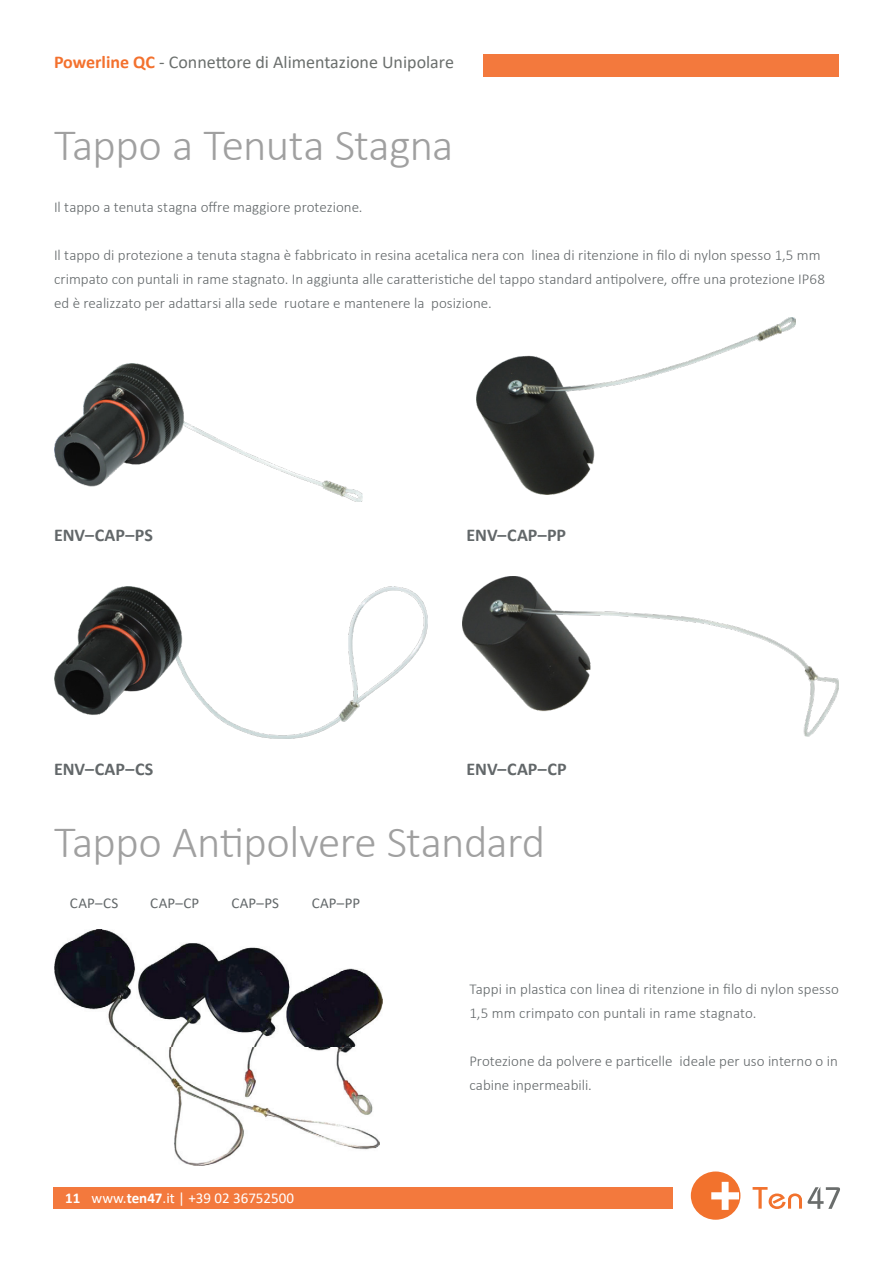
<style>
.page{position:relative;width:893px;height:1263px;background:#fff}
.page>*{position:absolute;margin:0;border:0;box-sizing:border-box;transform-origin:0 0}
.Page_Title{font:300 45px "Calibri";letter-spacing:-.015em;color:#a0a0a0}
.t1{font:18px "Calibri";color:#6b6f6d}
.Body_Text{font:700 18px "Calibri";color:#626769}
.Body_Text-2{font:300 15px/24px "Calibri";color:#626769}
.t2{font:15px "Calibri";color:#fff}
.Body_Text-3{font:15px "Calibri";letter-spacing:.01em;color:#626769}
.t3{font:700 15px "Calibri";color:#fff}
.s1{font-weight:700;color:#f3712e}
.s2{font-weight:700}
</style>
<div class="page">
<div style="left:53px;top:1187px;width:619px;height:22px;background:#f3793d"></div>
<div style="left:691px;top:1171px;width:49px;height:49px;background:#f2722d;border-radius:50%"></div>
<svg style="left:711px;top:1182px;width:28px;height:28px"></svg>
<svg style="left:753px;top:1187px;width:87px;height:22px"></svg>
<img style="left:54px;top:364px;width:308px;height:138px">
<img style="left:476px;top:317px;width:320px;height:177px">
<img style="left:54px;top:587px;width:373px;height:151px">
<img style="left:462px;top:576px;width:377px;height:161px">
<img style="left:54px;top:930px;width:329px;height:118px">
<img style="left:136px;top:1047px;width:244px;height:118px">
<div style="left:483px;top:54px;width:356px;height:22px;background:#f3793d"></div>
<p class="t1" style="left:54px;top:49px;width:401px"><span class="s1">Powerline QC</span> - Connettore di Alimentazione Unipolare</p>
<p class="Page_Title" style="left:54px;top:118px;width:401px">Tappo a Tenuta Stagna</p>
<p class="Body_Text-2" style="left:54px;top:195px;width:310px">Il tappo a tenuta stagna offre maggiore protezione.</p>
<p class="Body_Text-2" style="left:54px;top:243px;width:772px">Il tappo di protezione a tenuta stagna è fabbricato in resina acetalica nera con linea di ritenzione in filo di nylon spesso 1,5 mm crimpato con puntali in rame stagnato. In aggiunta alle caratteristiche del tappo standard antipolvere, offre una protezione IP68 ed è realizzato per adattarsi alla sede ruotare e mantenere la posizione.</p>
<p class="Body_Text" style="left:54px;top:522px;width:100px">ENV–CAP–PS</p>
<p class="Body_Text" style="left:54px;top:756px;width:101px">ENV–CAP–CS</p>
<p class="Body_Text" style="left:466px;top:522px;width:101px">ENV–CAP–PP</p>
<p class="Body_Text" style="left:466px;top:756px;width:102px">ENV–CAP–CP</p>
<p class="Page_Title" style="left:54px;top:814px;width:493px">Tappo Antipolvere Standard</p>
<p class="Body_Text-3" style="left:70px;top:892px;width:50px">CAP–CS</p>
<p class="Body_Text-3" style="left:150px;top:892px;width:51px">CAP–CP</p>
<p class="Body_Text-3" style="left:231px;top:892px;width:49px">CAP–PS</p>
<p class="Body_Text-3" style="left:312px;top:892px;width:50px">CAP–PP</p>
<p class="t3" style="left:65px;top:1187px;width:17px">11</p>
<p class="t2" style="left:92px;top:1187px;width:204px">www.<span class="s2">ten47</span>.it | +39 02 36752500</p>
<p class="Body_Text-2" style="left:469px;top:976px;width:371px">Tappi in plastica con linea di ritenzione in filo di nylon spesso<br>1,5 mm crimpato con puntali in rame stagnato.</p>
<p class="Body_Text-2" style="left:469px;top:1048px;width:370px">Protezione da polvere e particelle ideale per uso interno o in cabine inpermeabili.</p>
</div>
